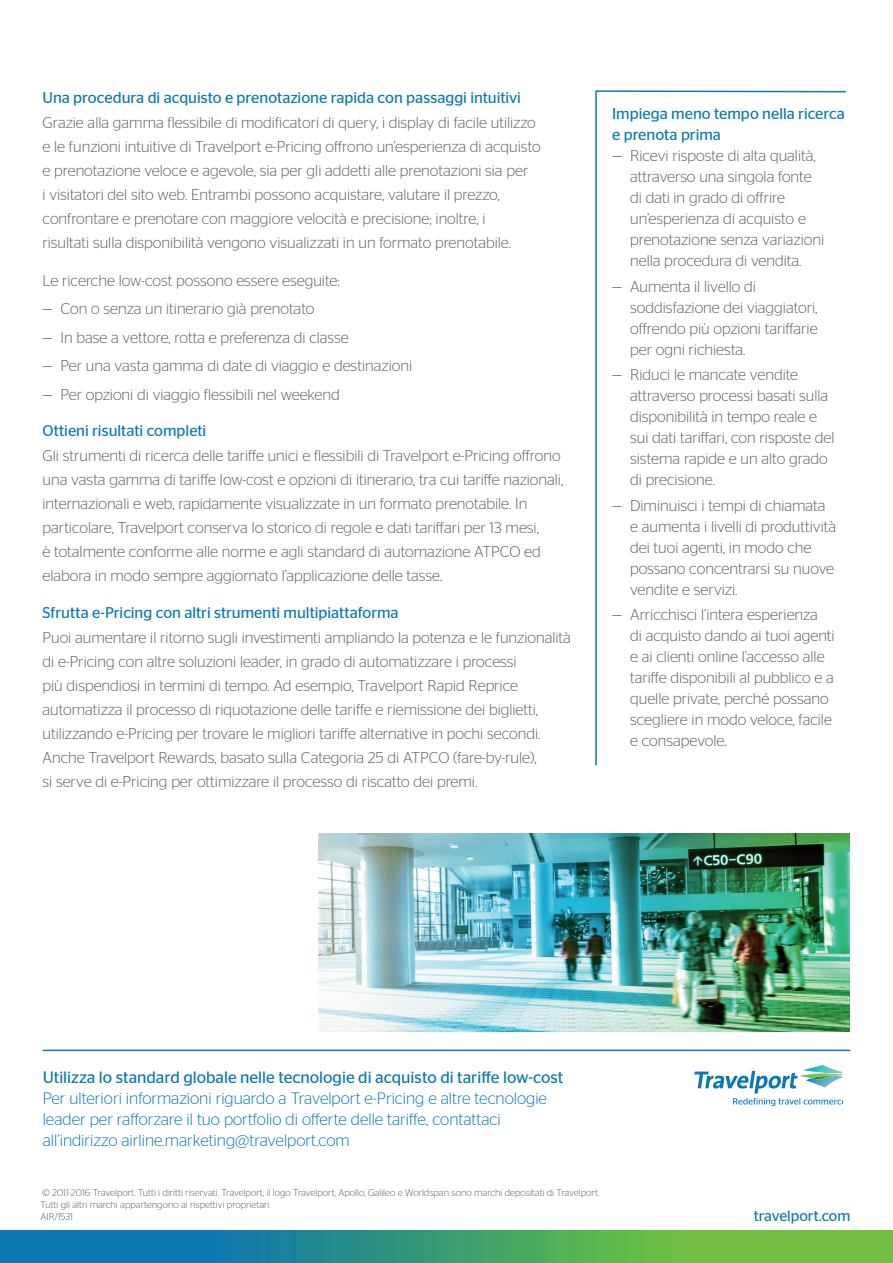
<style>
.page{position:relative;width:893px;height:1263px;background:#fff}
.page>*{position:absolute;margin:0;border:0;box-sizing:border-box;transform-origin:0 0}
.t1{font:300 16.5px/21px "Stag Sans";color:#0e79b2}
.t2{font:16.5px "Stag Sans";color:#0e79b2}
.t3{font:300 15.6px/21px "Stag Sans";color:#5c6166}
.t4{font:15.6px/21.5px "Stag Sans";color:#0e79b2}
.t5{font:15px "Stag Sans";color:#0e79b2}
.t6{font:300 9.75px/12px "Stag Sans";color:#5c6166}
</style>
<div class="page">
<svg style="left:595px;top:90px;width:251px;height:676px"></svg>
<svg style="left:694px;top:1065px;width:149px;height:41px"></svg>
<svg style="left:0;top:1230px;width:893px;height:33px;background:#3d9c77"></svg>
<hr style="left:43px;top:1049px;width:807px;height:2px;background:#0e79b2">
<img style="left:319px;top:833px;width:531px;height:199px">
<p class="t4" style="left:43px;top:87px;width:480px">Una procedura di acquisto e prenotazione rapida con passaggi intuitivi</p>
<p class="t3" style="left:43px;top:110px;width:500px;line-height:24px">Grazie alla gamma flessibile di modificatori di query, i display di facile utilizzo e le funzioni intuitive di Travelport e-Pricing offrono un’esperienza di acquisto e prenotazione veloce e agevole, sia per gli addetti alle prenotazioni sia per<br>i visitatori del sito web. Entrambi possono acquistare, valutare il prezzo, confrontare e prenotare con maggiore velocità e precisione; inoltre, i<br>risultati sulla disponibilità vengono visualizzati in un formato prenotabile.</p>
<p class="t3" style="left:43px;top:269px;width:299px">Le ricerche low-cost possono essere eseguite:</p>
<p class="t3" style="left:43px;top:298px;width:273px">— Con o senza un itinerario già prenotato</p>
<p class="t3" style="left:43px;top:326px;width:308px">— In base a vettore, rotta e preferenza di classe</p>
<p class="t3" style="left:43px;top:355px;width:371px">— Per una vasta gamma di date di viaggio e destinazioni</p>
<p class="t3" style="left:43px;top:383px;width:299px">— Per opzioni di viaggio flessibili nel weekend</p>
<p class="t4" style="left:43px;top:420px;width:165px">Ottieni risultati completi</p>
<p class="t3" style="left:43px;top:443px;width:522px;line-height:24px">Gli strumenti di ricerca delle tariffe unici e flessibili di Travelport e-Pricing offrono una vasta gamma di tariffe low-cost e opzioni di itinerario, tra cui tariffe nazionali, internazionali e web, rapidamente visualizzate in un formato prenotabile. In particolare, Travelport conserva lo storico di regole e dati tariffari per 13 mesi,<br>è totalmente conforme alle norme e agli standard di automazione ATPCO ed elabora in modo sempre aggiornato l’applicazione delle tasse.</p>
<p class="t4" style="left:43px;top:601px;width:358px">Sfrutta e-Pricing con altri strumenti multipiattaforma</p>
<p class="t3" style="left:43px;top:625px;width:530px;line-height:24px">Puoi aumentare il ritorno sugli investimenti ampliando la potenza e le funzionalità di e-Pricing con altre soluzioni leader, in grado di automatizzare i processi<br>più dispendiosi in termini di tempo. Ad esempio, Travelport Rapid Reprice automatizza il processo di riquotazione delle tariffe e riemissione dei biglietti, utilizzando e-Pricing per trovare le migliori tariffe alternative in pochi secondi.<br>Anche Travelport Rewards, basato sulla Categoria 25 di ATPCO (fare-by-rule),<br>si serve di e-Pricing per ottimizzare il processo di riscatto dei premi.</p>
<p class="t4" style="left:612px;top:102px;width:234px">Impiega meno tempo nella ricerca e prenota prima</p>
<p class="t3" style="left:630px;top:145px;width:196px;text-indent:-18px">— Ricevi risposte di alta qualità, attraverso una singola fonte di dati in grado di offrire un’esperienza di acquisto e prenotazione senza variazioni nella procedura di vendita.</p>
<p class="t3" style="left:630px;top:275px;width:189px;text-indent:-18px">— Aumenta il livello di soddisfazione dei viaggiatori, offrendo più opzioni tariffarie per ogni richiesta.</p>
<p class="t3" style="left:630px;top:364px;width:206px;text-indent:-18px">— Riduci le mancate vendite attraverso processi basati sulla disponibilità in tempo reale e sui dati tariffari, con risposte del sistema rapide e un alto grado di precisione.</p>
<p class="t3" style="left:630px;top:494px;width:207px;text-indent:-18px">— Diminuisci i tempi di chiamata e aumenta i livelli di produttività dei tuoi agenti, in modo che possano concentrarsi su nuove vendite e servizi.</p>
<p class="t3" style="left:630px;top:604px;width:206px;text-indent:-18px">— Arricchisci l’intera esperienza<br>di acquisto dando ai tuoi agenti e ai clienti online l’accesso alle tariffe disponibili al pubblico e a quelle private, perché possano scegliere in modo veloce, facile e consapevole.</p>
<p class="t2" style="left:43px;top:1068px;width:522px">Utilizza lo standard globale nelle tecnologie di acquisto di tariffe low-cost</p>
<p class="t1" style="left:43px;top:1088px;width:506px">Per ulteriori informazioni riguardo a Travelport e-Pricing e altre tecnologie leader per rafforzare il tuo portfolio di offerte delle tariffe, contattaci all’indirizzo airline.marketing@travelport.com</p>
<p class="t6" style="left:41px;top:1187px;width:560px">© 2011-2016 Travelport. Tutti i diritti riservati. Travelport, il logo Travelport, Apollo, Galileo e Worldspan sono marchi depositati di Travelport.<br>Tutti gli altri marchi appartengono ai rispettivi proprietari.<br>AIR/1531</p>
<p class="t5" style="left:754px;top:1207px;width:98px">travelport.com</p>
</div>
